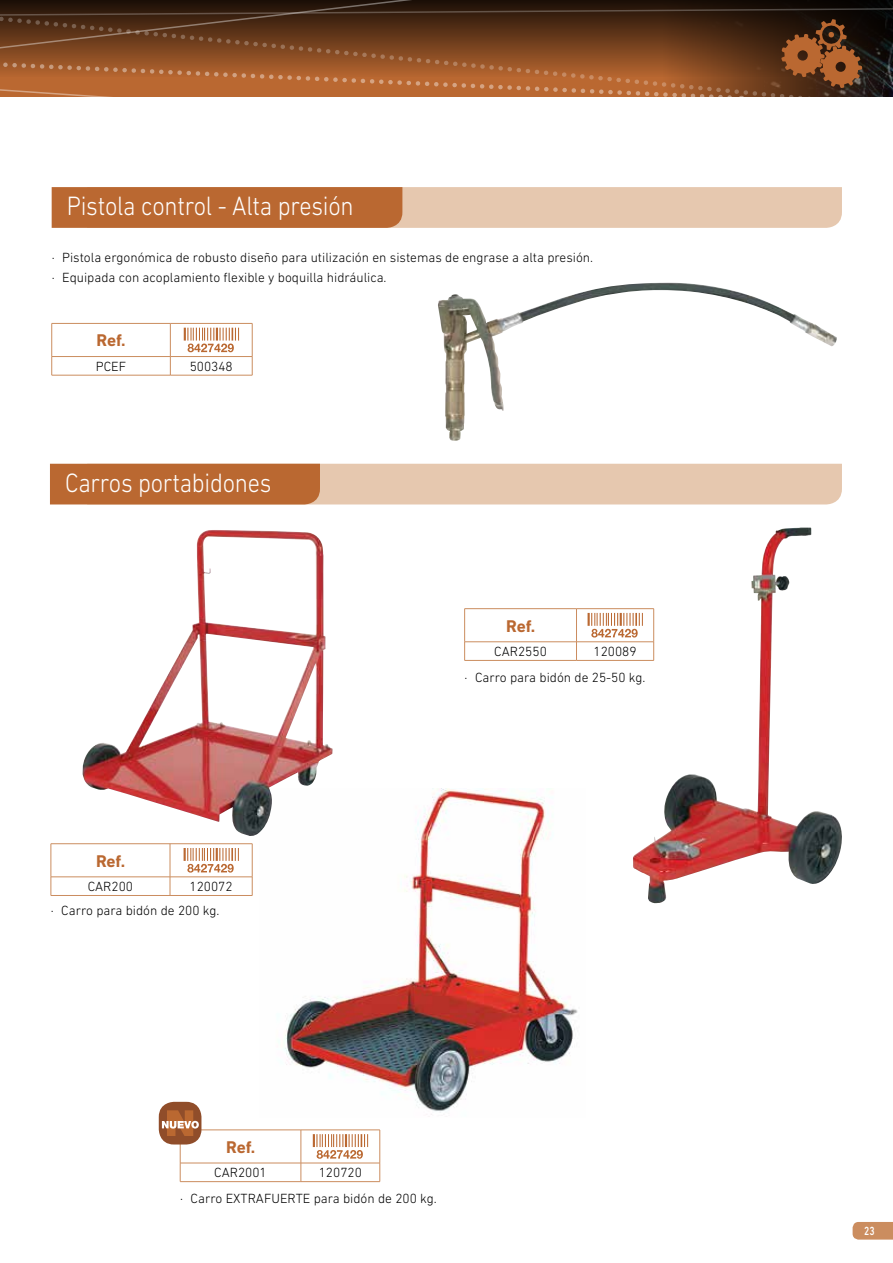
<style>
.page{position:relative;width:893px;height:1263px;background:#fff}
.page>*{position:absolute;margin:0;border:0;box-sizing:border-box;transform-origin:0 0}
.t1{font:300 27px "DIN Next LT Pro";letter-spacing:-.01em;color:#fff;scale:.9 1}
.t2{font:700 17.25px "DIN Next LT Pro";letter-spacing:-.01em;color:#ba6831}
.t3{font:300 13.5px/20.4px "DIN Next LT Pro";color:#000}
.t4{font:500 12px "DIN Next LT Pro";color:#fff;scale:.8 1}
</style>
<div class="page">
<svg style="left:853px;top:1222px;width:40px;height:17px"></svg>
<svg style="left:516px;top:0;width:300px;height:7px;background:#1a0e06"></svg>
<div style="left:0;top:0;width:516px;height:7px;background:#201108"></div>
<svg style="left:0;top:7px;width:893px;height:90px;background:#764422"></svg>
<img style="left:284px;top:789px;width:294px;height:326px">
<svg style="left:52px;top:187px;width:790px;height:41px;background:#d29e77"></svg>
<svg style="left:50px;top:464px;width:792px;height:40px;background:#d7a784"></svg>
<hr style="left:52px;top:375px;width:118px;height:1px;background:#cb8d5f">
<hr style="left:170px;top:375px;width:82px;height:1px;background:#cb8d5f">
<svg style="left:51px;top:323px;width:202px;height:52px"></svg>
<hr style="left:465px;top:608px;width:111px;height:1px;background:#cb8d5f">
<hr style="left:576px;top:608px;width:78px;height:1px;background:#cb8d5f">
<hr style="left:465px;top:660px;width:111px;height:1px;background:#cb8d5f">
<hr style="left:576px;top:660px;width:78px;height:1px;background:#cb8d5f">
<svg style="left:464px;top:609px;width:168px;height:51px"></svg>
<hr style="left:180px;top:1181px;width:121px;height:1px;background:#cb8d5f">
<hr style="left:301px;top:1181px;width:79px;height:1px;background:#cb8d5f">
<hr style="left:51px;top:843px;width:119px;height:1px;background:#cb8d5f">
<hr style="left:170px;top:843px;width:82px;height:1px;background:#cb8d5f">
<hr style="left:51px;top:895px;width:119px;height:1px;background:#cb8d5f">
<hr style="left:170px;top:895px;width:82px;height:1px;background:#cb8d5f">
<svg style="left:51px;top:844px;width:202px;height:51px"></svg>
<img style="left:438px;top:283px;width:374px;height:158px">
<img style="left:82px;top:530px;width:251px;height:307px">
<img style="left:632px;top:527px;width:210px;height:376px">
<div style="left:159px;top:1102px;width:42px;height:42px;background:#904d2a;border-radius:15px"></div>
<svg style="left:162px;top:1110px;width:219px;height:71px"></svg>
<h1 class="t1" style="left:67px;top:191px;width:320px">Pistola control - Alta presión</h1>
<p class="t3" style="left:52px;top:247px;width:543px">· Pistola ergonómica de robusto diseño para utilización en sistemas de engrase a alta presión. · Equipada con acoplamiento flexible y boquilla hidráulica.</p>
<p class="t2" style="left:97px;top:330px;width:31px">Ref.</p>
<p class="t3" style="left:96px;top:356px;width:32px">PCEF</p>
<p class="t3" style="left:190px;top:356px;width:45px">500348</p>
<h1 class="t1" style="left:65px;top:467px;width:231px">Carros portabidones</h1>
<p class="t2" style="left:96px;top:851px;width:31px">Ref.</p>
<p class="t3" style="left:88px;top:876px;width:47px">CAR200</p>
<p class="t3" style="left:190px;top:876px;width:45px">120072</p>
<p class="t3" style="left:51px;top:900px;width:170px">· Carro para bidón de 200 kg.</p>
<p class="t2" style="left:506px;top:616px;width:31px">Ref.</p>
<p class="t3" style="left:494px;top:641px;width:54px">CAR2550</p>
<p class="t3" style="left:594px;top:641px;width:45px">120089</p>
<p class="t3" style="left:465px;top:667px;width:183px">· Carro para bidón de 25-50 kg.</p>
<p class="t2" style="left:226px;top:1137px;width:31px">Ref.</p>
<p class="t3" style="left:214px;top:1162px;width:54px">CAR2001</p>
<p class="t3" style="left:319px;top:1162px;width:45px">120720</p>
<p class="t3" style="left:180px;top:1188px;width:258px">· Carro EXTRAFUERTE para bidón de 200 kg.</p>
<p class="t4" style="left:864px;top:1223px;width:15px">23</p>
</div>
